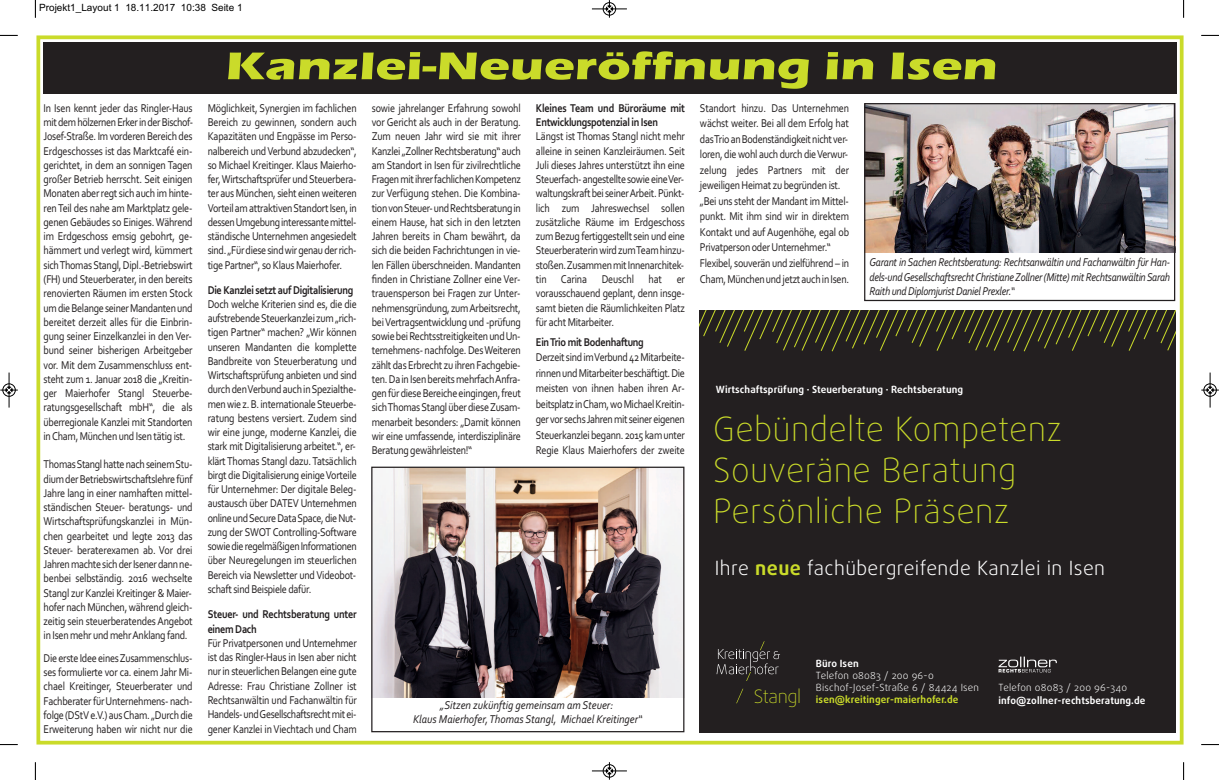
<style>
.page{position:relative;width:1219px;height:780px;background:#fff}
.page>*{position:absolute;margin:0;border:0;box-sizing:border-box;transform-origin:0 0}
.t1{font:700 40px "Eras ITC";color:#cadb2a;scale:1.3 1}
.t2{font:100 33.5px/40.9px "Daxline Pro";letter-spacing:.01em;color:#cadb2a}
.t3{font:300 19.62px "Daxline Pro";letter-spacing:.02em;color:#fff}
.t4{font:100 18.5px "Daxline Pro";letter-spacing:-.025em;color:#cadb2a}
.t5{font:11.88px/14.2px "Corbel";letter-spacing:-.025em;color:#231f20;text-align:justify;scale:.85 1}
.t6{font:italic 11.88px/14.2px "Corbel";color:#231f20;text-align:justify;scale:.85 1}
.t7{font:700 11.88px/14.2px "Corbel";letter-spacing:-.025em;color:#231f20;scale:.85 1}
.t8{font:italic 11.88px/14.2px "Corbel";color:#231f20;text-align:center;scale:.9 1}
.t9{font:10px "Arial";color:#000}
.t10{font:700 9.88px "Daxline Pro";letter-spacing:.01em;color:#fff}
.t11{font:300 9.88px/11.9px "Daxline Pro";letter-spacing:.02em;color:#fff}
.t12{font:700 9.88px "Daxline Pro";letter-spacing:.01em;color:#cadb2a}
.s1{font-weight:700;color:#cadb2a}
</style>
<div class="page">
<div style="left:36px;top:35px;width:1147px;height:709px;border:4px solid #cadb2a"></div>
<div style="left:44px;top:43px;width:1133px;height:51px;background:#231f20"></div>
<div style="left:700px;top:310px;width:475px;height:422px;background:#231f20"></div>
<svg style="left:998px;top:656px;width:59px;height:16px"></svg>
<svg style="left:717px;top:641px;width:63px;height:40px"></svg>
<svg style="left:736px;top:688px;width:7px;height:15px"></svg>
<svg style="left:700px;top:310px;width:475px;height:42px"></svg>
<img style="left:373px;top:468px;width:309px;height:229px">
<img style="left:866px;top:105px;width:307px;height:148px">
<div style="left:371px;top:466px;width:313px;height:266px;border:1px solid #231f20"></div>
<div style="left:864px;top:103px;width:311px;height:198px;border:1px solid #231f20"></div>
<svg style="left:35px;top:0;width:1px;height:18px"></svg>
<svg style="left:0;top:35px;width:18px;height:1px"></svg>
<svg style="left:1183px;top:0;width:1px;height:18px"></svg>
<svg style="left:1201px;top:35px;width:18px;height:1px"></svg>
<svg style="left:35px;top:762px;width:1px;height:18px"></svg>
<svg style="left:0;top:744px;width:18px;height:1px"></svg>
<svg style="left:1183px;top:762px;width:1px;height:18px"></svg>
<svg style="left:1201px;top:744px;width:18px;height:1px"></svg>
<div style="left:603px;top:2px;width:13px;height:14px;border:1px solid #fff;border-radius:50%"></div>
<hr style="left:592px;top:9px;width:35px;height:1px;background:#000">
<div style="left:603px;top:2px;width:13px;height:13px;border:1px solid #000;border-radius:50%"></div>
<svg style="left:606px;top:0;width:7px;height:18px"></svg>
<hr style="left:592px;top:770px;width:35px;height:1px;background:#000">
<div style="left:603px;top:764px;width:13px;height:13px;border:1px solid #000;border-radius:50%"></div>
<svg style="left:606px;top:762px;width:7px;height:17px"></svg>
<div style="left:2px;top:383px;width:14px;height:13px;border:1px solid #fff;border-radius:50%"></div>
<hr style="left:9px;top:372px;width:1px;height:35px;background:#000">
<div style="left:3px;top:383px;width:12px;height:13px;border:1px solid #000;border-radius:50%"></div>
<svg style="left:0;top:387px;width:18px;height:6px"></svg>
<div style="left:1203px;top:383px;width:14px;height:13px;border:1px solid #fff;border-radius:50%"></div>
<hr style="left:1210px;top:372px;width:1px;height:35px;background:#000">
<div style="left:1204px;top:383px;width:12px;height:13px;border:1px solid #000;border-radius:50%"></div>
<svg style="left:1201px;top:387px;width:18px;height:6px"></svg>
<p class="t9" style="left:39px;top:2px;width:205px">Projekt1_Layout 1 18.11.2017 10:38 Seite 1</p>
<p class="t5" style="left:44px;top:101px;width:178px;text-align:left">In Isen kennt jeder das Ringler-Haus mitdemhölzernenErkerinderBischof-Josef-Straße. Im vorderen Bereich des Erdgeschosses ist das Marktcafé ein&shy;gerichtet, in dem an sonnigen Tagen großer Betrieb herrscht. Seit einigen Monaten aber regt sich auch im hinte&shy;renTeil des nahe am Marktplatz gele&shy;genen Gebäudes so Einiges. Während im Erdgeschoss emsig gebohrt, ge&shy;hämmert und verlegt wird, kümmert sichThomasStangl, Dipl.-Betriebswirt (FH) und Steuerberater, in den bereits renovierten Räumen im ersten Stock umdieBelangeseinerMandantenund bereitet derzeit alles für die Einbrin&shy;gung seiner Einzelkanzlei in den Ver&shy;bund seiner bisherigen Arbeitgeber vor. Mit dem Zusammenschluss ent&shy;steht zum 1. Januar 2018 die „Kreitin&shy;ger Maierhofer Stangl Steuerbe&shy;ratungsgesellschaft mbH“, die als überregionale Kanzlei mit Standorten inCham, München und Isen tätig ist.</p>
<p class="t5" style="left:44px;top:457px;width:177px">ThomasStanglhattenachseinemStu&shy;diumderBetriebswirtschaftslehrefünf Jahre lang in einer namhaften mittel&shy;ständischen Steuer- beratungs- und Wirtschaftsprüfungskanzlei in Mün&shy;chen gearbeitet und legte 2013 das Steuer- beraterexamen ab. Vor drei JahrenmachtesichderIsenerdannne&shy;benbei selbständig. 2016 wechselte Stangl zur Kanzlei Kreitinger &amp; Maier&shy;hofer nach München, während gleich&shy;zeitig sein steuerberatendes Angebot in Isen mehr und mehrAnklang fand.</p>
<p class="t5" style="left:44px;top:650px;width:177px">DieersteIdeeeinesZusammenschlus&shy;ses formulierte vor ca. einem Jahr Mi&shy;chael Kreitinger, Steuerberater und Fachberater fürUnternehmens- nach&shy;folge (DStVe.V.) ausCham. „Durch die Erweiterung haben wir nicht nur die</p>
<h1 class="t1" style="left:225px;top:42px;width:595px">Kanzlei-Neueröffnung in Isen</h1>
<p class="t5" style="left:208px;top:101px;width:177px">Möglichkeit, Synergien im fachlichen Bereich zu gewinnen, sondern auch Kapazitäten und Engpässe im Perso&shy;nalbereich undVerbund abzudecken“, so Michael Kreitinger. Klaus Maierho&shy;fer,Wirtschaftsprüfer undSteuerbera&shy;ter aus München, sieht einen weiteren VorteilamattraktivenStandortIsen,in dessenUmgebunginteressantemittel&shy;ständische Unternehmen angesiedelt sind.„Fürdiesesindwirgenauderrich&shy;tige Partner“, so Klaus Maierhofer.</p>
<p class="t7" style="left:208px;top:282px;width:173px">Die Kanzlei setzt auf Digitalisierung</p>
<p class="t5" style="left:208px;top:296px;width:177px">Doch welche Kriterien sind es, die die aufstrebendeSteuerkanzlei zum„rich&shy;tigen Partner“ machen? „Wir können unseren Mandanten die komplette Bandbreite von Steuerberatung und Wirtschaftsprüfung anbieten und sind durchdenVerbundauchinSpezialthe&shy;men wie z. B. internationaleSteuerbe&shy;ratung bestens versiert. Zudem sind wir eine junge, moderne Kanzlei, die stark mit Digitalisierung arbeitet.“, er&shy;klärt Thomas Stangl dazu. Tatsächlich birgt die Digitalisierung einigeVorteile für Unternehmer: Der digitale Beleg&shy;austausch über DATEV Unternehmen onlineundSecureDataSpace,dieNut&shy;zung der SWOT Controlling-Software sowiedieregelmäßigenInformationen über Neuregelungen im steuerlichen Bereich via Newsletter und Videobot&shy;schaft sind Beispiele dafür.</p>
<p class="t7" style="left:208px;top:607px;width:177px">Steuer- und Rechtsberatung unter einem Dach</p>
<p class="t5" style="left:208px;top:635px;width:177px">Für Privatpersonen und Unternehmer ist das Ringler-Haus in Isen aber nicht nur in steuerlichen Belangen eine gute Adresse: Frau Christiane Zollner ist Rechtsanwältin und Fachanwältin für Handels-undGesellschaftsrechtmitei&shy;gener Kanzlei in Viechtach und Cham</p>
<p class="t5" style="left:372px;top:101px;width:177px">sowie jahrelanger Erfahrung sowohl vor Gericht als auch in der Beratung.<br>Zum neuen Jahr wird sie mit ihrer Kanzlei„ZollnerRechtsberatung“auch am Standort in Isen für zivilrechtliche FragenmitihrerfachlichenKompetenz zur Verfügung stehen. Die Kombina&shy;tionvonSteuer-undRechtsberatungin einem Hause, hat sich in den letzten Jahren bereits in Cham bewährt, da sich die beiden Fachrichtungen in vie&shy;len Fällen überschneiden. Mandanten finden in Christiane Zollner eine Ver&shy;trauensperson bei Fragen zur Unter&shy;nehmensgründung, zumArbeitsrecht, beiVertragsentwicklung und -prüfung sowiebeiRechtsstreitigkeitenundUn&shy;ternehmens- nachfolge. DesWeiteren zählt das Erbrecht zu ihren Fachgebie&shy;ten.Da inIsenbereitsmehrfachAnfra&shy;genfürdieseBereicheeingingen,freut sichThomasStangl über dieseZusam&shy;menarbeit besonders: „Damit können wir eine umfassende, interdisziplinäre Beratung gewährleisten!“</p>
<p class="t7" style="left:536px;top:101px;width:177px">Kleines Team und Büroräume mit<br>Entwicklungspotenzial in Isen</p>
<p class="t5" style="left:536px;top:129px;width:177px">Längst ist Thomas Stangl nicht mehr alleine in seinen Kanzleiräumen. Seit Juli dieses Jahres unterstützt ihn eine Steuerfach-angestelltesowieeineVer&shy;waltungskraftbei seinerArbeit.Pünkt&shy;lich zum Jahreswechsel sollen zusätzliche Räume im Erdgeschoss zum Bezug fertiggestellt sein und eine SteuerberaterinwirdzumTeamhinzu&shy;stoßen.ZusammenmitInnenarchitek&shy;tin Carina Deuschl hat er vorausschauend geplant, denn insge&shy;samt bieten die Räumlichkeiten Platz für acht Mitarbeiter.</p>
<p class="t7" style="left:536px;top:334px;width:128px">EinTrio mit Bodenhaftung</p>
<p class="t5" style="left:536px;top:349px;width:177px;line-height:15.5px">Derzeit sindimVerbund42Mitarbeite&shy;rinnenundMitarbeiterbeschäftigt.Die meisten von ihnen haben ihren Ar&shy;beitsplatz inCham,woMichaelKreitin&shy;gervor sechsJahrenmit seinereigenen Steuerkanzleibegann.2015kamunter Regie Klaus Maierhofers der zweite</p>
<p class="t5" style="left:700px;top:100px;width:177px;line-height:15.5px;text-align:left">Standort hinzu. Das Unternehmen wächst weiter. Bei all dem Erfolg hat dasTrioanBodenständigkeitnicht ver&shy;loren, die wohl auch durch dieVerwur&shy;zelung jedes Partners mit der jeweiligen Heimat zu begründen ist. „Bei uns steht der Mandant im Mittel&shy;punkt. Mit ihm sind wir in direktem Kontakt und auf Augenhöhe, egal ob Privatperson oderUnternehmer.“ Flexibel, souverän und zielführend – in Cham,MünchenundjetztauchinIsen.</p>
<p class="t6" style="left:869px;top:255px;width:355px">Garant in Sachen Rechtsberatung: Rechtsanwältin und Fachanwältin für Han&shy;dels-undGesellschaftsrechtChristianeZollner (Mitte) mit RechtsanwältinSarah Raith und Diplomjurist Daniel Prexler.“</p>
<p class="t10" style="left:716px;top:385px;width:249px">Wirtschaftsprüfung · Steuerberatung · Rechtsberatung</p>
<h2 class="t2" style="left:713px;top:412px;width:350px">Gebündelte Kompetenz<br>Souveräne Beratung<br>Persönliche Präsenz</h2>
<h3 class="t3" style="left:715px;top:559px;width:392px">Ihre <span class="s1">neue</span> fachübergreifende Kanzlei in Isen</h3>
<p class="t8" style="left:413px;top:698px;width:256px">„Sitzen zukünftig gemeinsam am Steuer:<br>Klaus Maierhofer,Thomas Stangl, Michael Kreitinger“</p>
<p class="t10" style="left:816px;top:659px;width:44px">Büro Isen</p>
<p class="t11" style="left:816px;top:670px;width:165px">Telefon 08083 / 200 96-0<br>Bischof-Josef-Straße 6 / 84424 Isen</p>
<p class="t12" style="left:816px;top:695px;width:144px">isen@kreitinger-maierhofer.de</p>
<p class="t11" style="left:998px;top:682px;width:130px">Telefon 08083 / 200 96-340</p>
<h3 class="t4" style="left:754px;top:689px;width:49px">Stangl</h3>
<p class="t10" style="left:998px;top:696px;width:148px">info@zollner-rechtsberatung.de</p>
</div>
